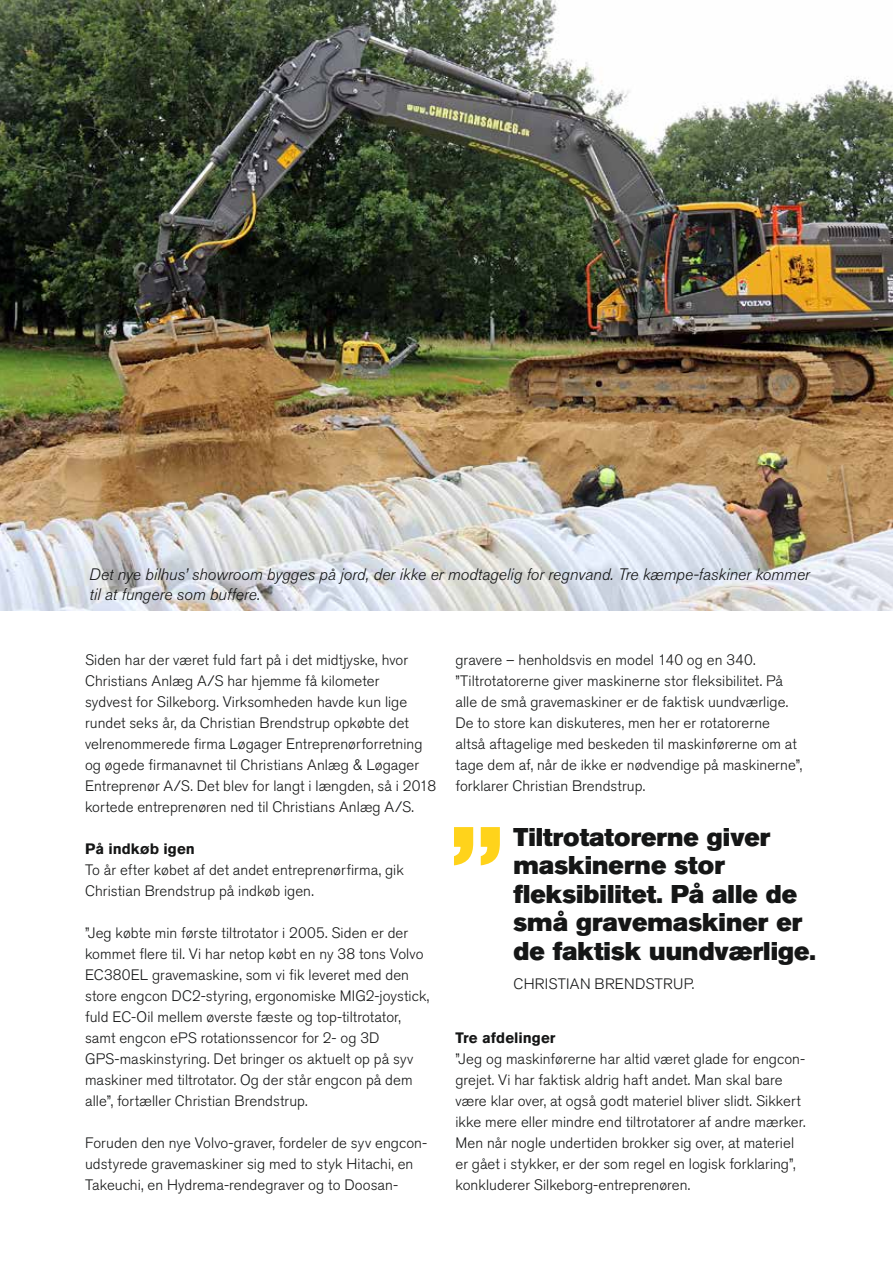
<style>
.page{position:relative;width:893px;height:1263px;background:#fff}
.page>*{position:absolute;margin:0;border:0;box-sizing:border-box;transform-origin:0 0}
.t1{font:105px "Akzidenz Grotesk Pro Super";color:#ffd31b}
.t2{font:25.5px/28.5px "Akzidenz Grotesk Pro Super";color:#151616}
.t3{font:italic 300 16.5px/19.8px "Akzidenz Grotesk Pro";color:#151616}
.t4{font:300 15px/21px "Akzidenz Grotesk Pro";letter-spacing:.005em;color:#151616}
.t5{font:700 15px "Akzidenz Grotesk Pro";letter-spacing:.005em;color:#151616}
</style>
<div class="page">
<img style="left:0;top:0;width:893px;height:610px">
<p class="t3" style="left:89px;top:564px;width:722px">Det nye bilhus’ showroom bygges på jord, der ikke er modtagelig for regnvand. Tre kæmpe-faskiner kommer til at fungere som buffere.</p>
<p class="t4" style="left:85px;top:649px;width:353px">Siden har der været fuld fart på i det midtjyske, hvor Christians Anlæg A/S har hjemme få kilometer<br>sydvest for Silkeborg. Virksomheden havde kun lige rundet seks år, da Christian Brendstrup opkøbte det velrenommerede firma Løgager Entreprenørforretning og øgede firmanavnet til Christians Anlæg &amp; Løgager Entreprenør A/S. Det blev for langt i længden, så i 2018 kortede entreprenøren ned til Christians Anlæg A/S.</p>
<p class="t5" style="left:85px;top:839px;width:111px">På indkøb igen</p>
<p class="t4" style="left:85px;top:859px;width:320px">To år efter købet af det andet entreprenørfirma, gik<br>Christian Brendstrup på indkøb igen.</p>
<p class="t4" style="left:85px;top:922px;width:346px">”Jeg købte min første tiltrotator i 2005. Siden er der kommet flere til. Vi har netop købt en ny 38 tons Volvo EC380EL gravemaskine, som vi fik leveret med den store engcon DC2-styring, ergonomiske MIG2-joystick, fuld EC-Oil mellem øverste fæste og top-tiltrotator, samt engcon ePS rotationssencor for 2- og 3D GPS-maskinstyring. Det bringer os aktuelt op på syv maskiner med tiltrotator. Og der står engcon på dem alle”, fortæller Christian Brendstrup.</p>
<p class="t4" style="left:85px;top:1132px;width:344px">Foruden den nye Volvo-graver, fordeler de syv engcon&shy;udstyrede gravemaskiner sig med to styk Hitachi, en<br>Takeuchi, en Hydrema-rendegraver og to Doosan-</p>
<p class="t4" style="left:455px;top:649px;width:348px">gravere – henholdsvis en model 140 og en 340. ”Tiltrotatorerne giver maskinerne stor fleksibilitet. På alle de små gravemaskiner er de faktisk uundværlige.<br>De to store kan diskuteres, men her er rotatorerne altså aftagelige med beskeden til maskinførerne om at tage dem af, når de ikke er nødvendige på maskinerne”, forklarer Christian Brendstrup.</p>
<h1 class="t1" style="left:450px;top:796px;width:56px">”</h1>
<h2 class="t2" style="left:513px;top:822px;width:304px">Tiltrotatorerne giver maskinerne stor fleksibilitet. På alle de små gravemaskiner er de faktisk uundværlige.</h2>
<p class="t4" style="left:514px;top:973px;width:182px">CHRISTIAN BRENDSTRUP.</p>
<p class="t5" style="left:455px;top:1028px;width:102px">Tre afdelinger</p>
<p class="t4" style="left:455px;top:1048px;width:351px">”Jeg og maskinførerne har altid været glade for engcon&shy;grejet. Vi har faktisk aldrig haft andet. Man skal bare være klar over, at også godt materiel bliver slidt. Sikkert ikke mere eller mindre end tiltrotatorer af andre mærker.<br>Men når nogle undertiden brokker sig over, at materiel er gået i stykker, er der som regel en logisk forklaring”, konkluderer Silkeborg-entreprenøren.</p>
</div>
